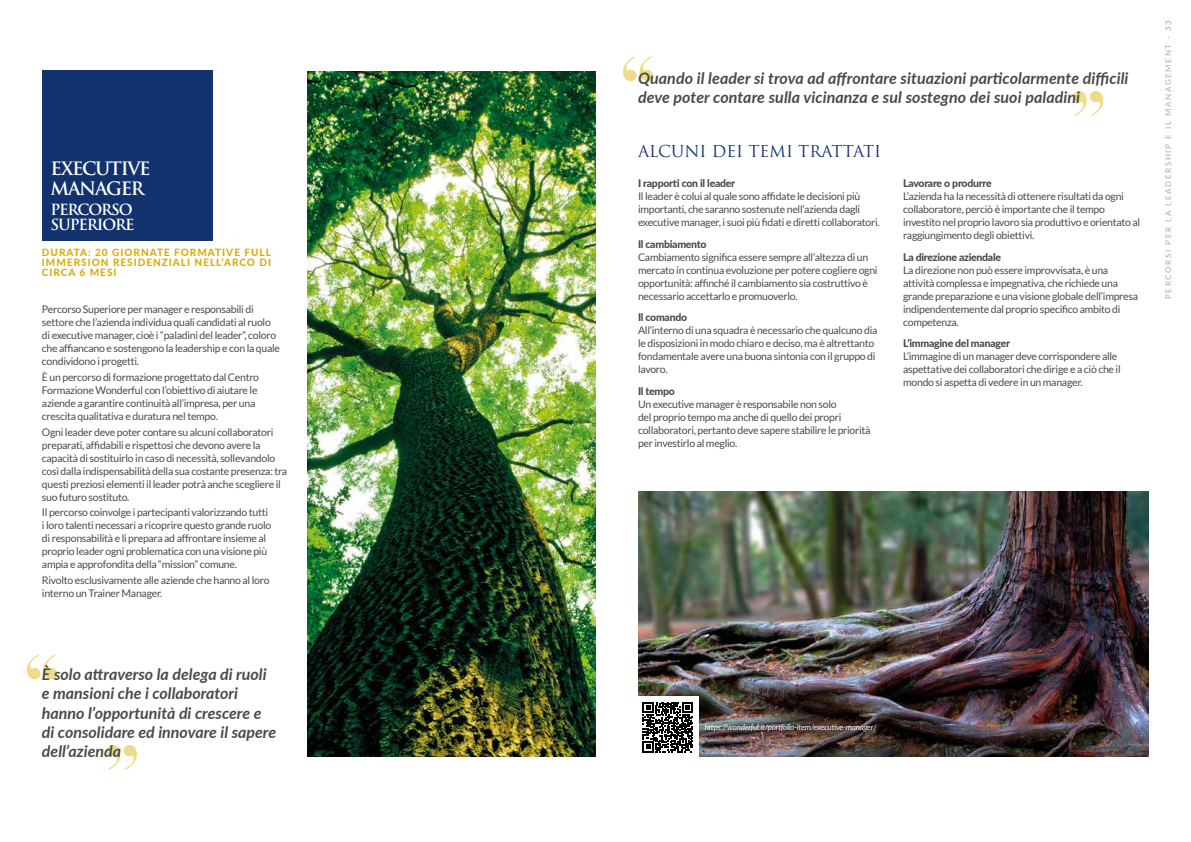
<style>
.page{position:relative;width:1191px;height:842px;background:#fff}
.page>*{position:absolute;margin:0;border:0;box-sizing:border-box;transform-origin:0 0}
.t1{font:700 18px/20px "Trajan Pro";letter-spacing:-.075em;color:#fff}
.t2{font:italic 700 16px/19.2px "Lato";color:#4a4a49}
.t3{font:16px "Trajan Pro";color:#12326e}
.t4{font:700 15px/15px "Trajan Pro";letter-spacing:-.075em;color:#fff}
.t5{font:10.5px/13px "Lato";letter-spacing:-.025em;color:#4a4a49}
.t6{font:800 10.5px "Lato";letter-spacing:-.025em;color:#4a4a49}
.t7{font:800 10px/10px "Lato";letter-spacing:.1em;color:#dbac00;text-align:justify}
.t8{font:italic 8px "Lato";letter-spacing:-.025em;color:#fff}
.t9{font:500 8px "Lato";letter-spacing:.2em;color:#b3b2b2}
</style>
<div class="page">
<img style="left:638px;top:491px;width:510px;height:266px">
<div style="left:636px;top:696px;width:63px;height:62px;background:#fff"></div>
<svg style="left:642px;top:702px;width:51px;height:50px"></svg>
<img style="left:308px;top:72px;width:287px;height:685px">
<svg style="left:27px;top:654px;width:30px;height:25px"></svg>
<svg style="left:107px;top:745px;width:30px;height:25px"></svg>
<svg style="left:1073px;top:91px;width:30px;height:25px"></svg>
<svg style="left:623px;top:56px;width:30px;height:25px"></svg>
<div style="left:42px;top:71px;width:170px;height:170px;background:#12326e"></div>
<h1 class="t1" style="left:50px;top:158px;width:102px">EXECUTIVE<br>MANAGER</h1>
<h3 class="t4" style="left:50px;top:202px;width:86px">PERCORSO<br>SUPERIORE</h3>
<p class="t7" style="left:42px;top:247px;width:231px">DURATA: 20 GIORNATE FORMATIVE FULL IMMERSION RESIDENZIALI NELL’ARCO DI CIRCA 6 MESI</p>
<p class="t5" style="left:42px;top:303px;width:240px">Percorso Superiore per manager e responsabili di settore che l’azienda individua quali candidati al ruolo di executive manager, cioè i “paladini del leader”, coloro che affiancano e sostengono la leadership e con la quale condividono i progetti.</p>
<p class="t5" style="left:42px;top:370px;width:219px">È un percorso di formazione progettato dal Centro Formazione Wonderful con l’obiettivo di aiutare le aziende a garantire continuità all’impresa, per una crescita qualitativa e duratura nel tempo.</p>
<p class="t5" style="left:42px;top:425px;width:247px">Ogni leader deve poter contare su alcuni collaboratori preparati, affidabili e rispettosi che devono avere la capacità di sostituirlo in caso di necessità, sollevandolo così dalla indispensabilità della sua costante presenza: tra questi preziosi elementi il leader potrà anche scegliere il suo futuro sostituto.</p>
<p class="t5" style="left:42px;top:506px;width:231px">Il percorso coinvolge i partecipanti valorizzando tutti i loro talenti necessari a ricoprire questo grande ruolo di responsabilità e li prepara ad affrontare insieme al proprio leader ogni problematica con una visione più ampia e approfondita della “mission” comune.</p>
<p class="t5" style="left:42px;top:574px;width:229px">Rivolto esclusivamente alle aziende che hanno al loro interno un Trainer Manager.</p>
<h2 class="t2" style="left:42px;top:664px;width:236px">È solo attraverso la delega di ruoli e mansioni che i collaboratori hanno l’opportunità di crescere e di consolidare ed innovare il sapere dell’azienda</h2>
<h2 class="t2" style="left:638px;top:68px;width:492px">Quando il leader si trova ad affrontare situazioni particolarmente difficili deve poter contare sulla vicinanza e sul sostegno dei suoi paladini</h2>
<h2 class="t3" style="left:638px;top:141px;width:245px">ALCUNI DEI TEMI TRATTATI</h2>
<p class="t6" style="left:638px;top:176px;width:99px">I rapporti con il leader</p>
<p class="t5" style="left:638px;top:190px;width:243px">Il leader è colui al quale sono affidate le decisioni più importanti, che saranno sostenute nell’azienda dagli executive manager, i suoi più fidati e diretti collaboratori.</p>
<p class="t6" style="left:638px;top:236px;width:70px">Il cambiamento</p>
<p class="t5" style="left:638px;top:250px;width:241px">Cambiamento significa essere sempre all’altezza di un mercato in continua evoluzione per potere cogliere ogni opportunità: affinché il cambiamento sia costruttivo è necessario accettarlo e promuoverlo.</p>
<p class="t6" style="left:638px;top:310px;width:51px">Il comando</p>
<p class="t5" style="left:638px;top:324px;width:241px">All’interno di una squadra è necessario che qualcuno dia le disposizioni in modo chiaro e deciso, ma è altrettanto fondamentale avere una buona sintonia con il gruppo di lavoro.</p>
<p class="t6" style="left:638px;top:383px;width:38px">Il tempo</p>
<p class="t5" style="left:638px;top:397px;width:234px">Un executive manager è responsabile non solo<br>del proprio tempo ma anche di quello dei propri collaboratori, pertanto deve sapere stabilire le priorità per investirlo al meglio.</p>
<p class="t6" style="left:903px;top:176px;width:90px">Lavorare o produrre</p>
<p class="t5" style="left:903px;top:190px;width:239px">L’azienda ha la necessità di ottenere risultati da ogni collaboratore, perciò è importante che il tempo investito nel proprio lavoro sia produttivo e orientato al raggiungimento degli obiettivi.</p>
<p class="t6" style="left:903px;top:249px;width:99px">La direzione aziendale</p>
<p class="t5" style="left:903px;top:263px;width:236px">La direzione non può essere improvvisata, è una attività complessa e impegnativa, che richiede una grande preparazione e una visione globale dell’impresa indipendentemente dal proprio specifico ambito di competenza.</p>
<p class="t6" style="left:903px;top:336px;width:108px">L’immagine del manager</p>
<p class="t5" style="left:903px;top:350px;width:219px">L’immagine di un manager deve corrispondere alle aspettative dei collaboratori che dirige e a ciò che il mondo si aspetta di vedere in un manager.</p>
<p class="t9" style="left:1162px;top:299px;width:281px;rotate:-90deg">PERCORSI PER LA LEADERSHIP E IL MANAGEMENT - 33</p>
<p class="t8" style="left:704px;top:722px;width:173px">https://wonderful.it/portfolio-item/executive-manager/</p>
</div>
